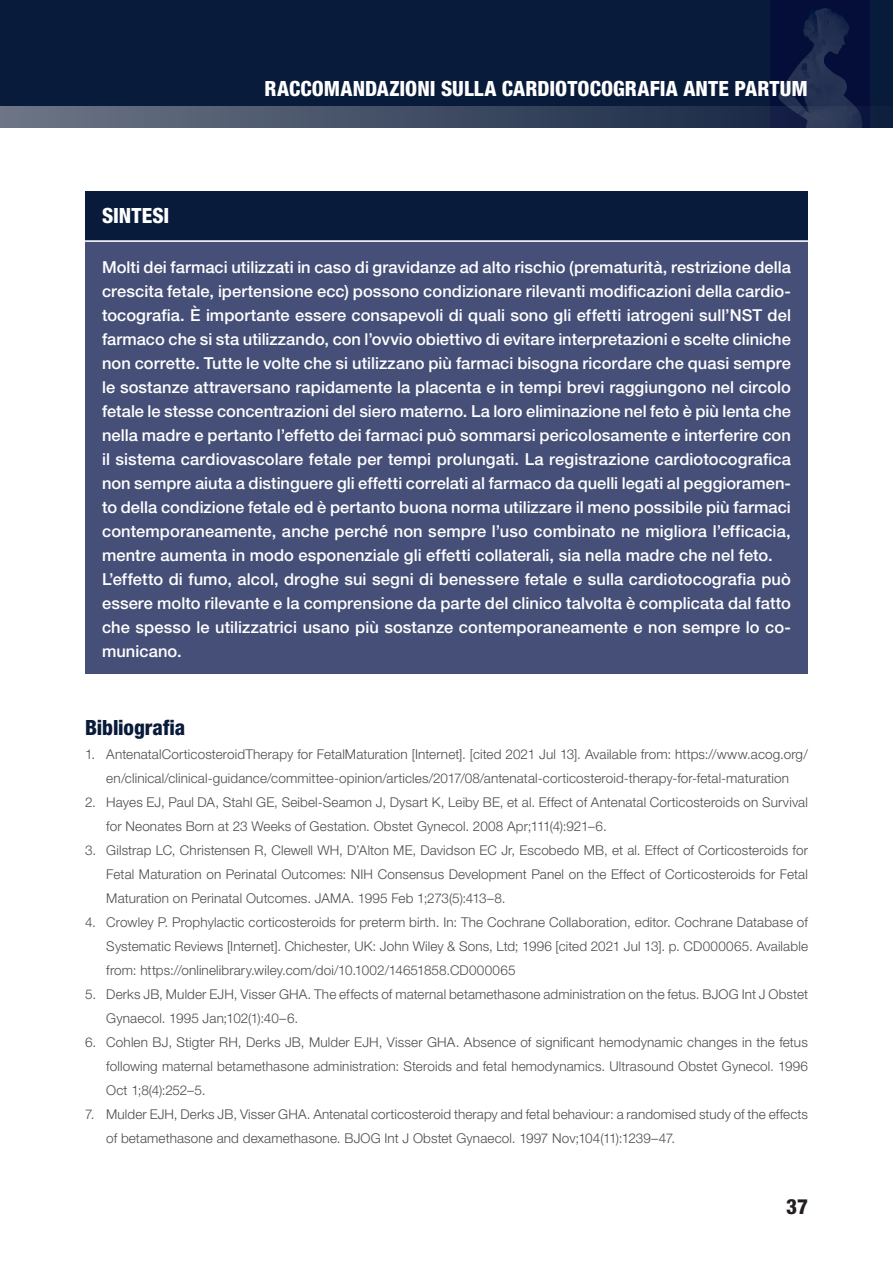
<style>
.page{position:relative;width:893px;height:1263px;background:#fff}
.page>*{position:absolute;margin:0;border:0;box-sizing:border-box;transform-origin:0 0}
.t1{font:800 condensed 21px "Helvetica Neue LT Std";letter-spacing:.005em;color:#fff}
.t2{font:800 condensed 21px "Helvetica Neue LT Std";letter-spacing:-.005em;color:#091b3a}
.t3{font:800 condensed 21px "Helvetica Neue LT Std";color:#241f1f}
.t4{font:500 16.5px/24px "Helvetica Neue LT Std";letter-spacing:.005em;color:#fff}
.t5{font:300 13.5px/24px "Helvetica Neue LT Std";letter-spacing:.01em;color:#4e4b4c}
</style>
<div class="page">
<div style="left:0;top:0;width:893px;height:128px;background:#091b3a"></div>
<img style="left:771px;top:0;width:98px;height:106px">
<svg style="left:0;top:106px;width:862px;height:22px;background:#404c64"></svg>
<div style="left:85px;top:191px;width:723px;height:49px;background:#091b3a"></div>
<div style="left:85px;top:240px;width:723px;height:434px;background:#454f78"></div>
<hr style="left:85px;top:240px;width:723px;height:2px;background:#fff">
<h1 class="t1" style="left:265px;top:75px;width:545px">RACCOMANDAZIONI SULLA CARDIOTOCOGRAFIA ANTE PARTUM</h1>
<h1 class="t1" style="left:102px;top:203px;width:69px">SINTESI</h1>
<p class="t4" style="left:102px;top:255px;width:690px">Molti dei farmaci utilizzati in caso di gravidanze ad alto rischio (prematurità, restrizione della crescita fetale, ipertensione ecc) possono condizionare rilevanti modificazioni della cardio&shy;tocografia. È importante essere consapevoli di quali sono gli effetti iatrogeni sull’NST del farmaco che si sta utilizzando, con l’ovvio obiettivo di evitare interpretazioni e scelte cliniche non corrette. Tutte le volte che si utilizzano più farmaci bisogna ricordare che quasi sempre le sostanze attraversano rapidamente la placenta e in tempi brevi raggiungono nel circolo fetale le stesse concentrazioni del siero materno. La loro eliminazione nel feto è più lenta che nella madre e pertanto l’effetto dei farmaci può sommarsi pericolosamente e interferire con il sistema cardiovascolare fetale per tempi prolungati. La registrazione cardiotocografica non sempre aiuta a distinguere gli effetti correlati al farmaco da quelli legati al peggioramen&shy;to della condizione fetale ed è pertanto buona norma utilizzare il meno possibile più farmaci contemporaneamente, anche perché non sempre l’uso combinato ne migliora l’efficacia, mentre aumenta in modo esponenziale gli effetti collaterali, sia nella madre che nel feto.<br>L’effetto di fumo, alcol, droghe sui segni di benessere fetale e sulla cardiotocografia può essere molto rilevante e la comprensione da parte del clinico talvolta è complicata dal fatto che spesso le utilizzatrici usano più sostanze contemporaneamente e non sempre lo co&shy;municano.</p>
<h1 class="t2" style="left:85px;top:714px;width:102px">Bibliografia</h1>
<p class="t5" style="left:85px;top:742px;width:724px;text-align:center">1. AntenatalCorticosteroidTherapy for FetalMaturation [Internet]. [cited 2021 Jul 13]. Available from: https://www.acog.org/ en/clinical/clinical-guidance/committee-opinion/articles/2017/08/antenatal-corticosteroid-therapy-for-fetal-maturation</p>
<p class="t5" style="left:106px;top:790px;width:703px;text-indent:-21px">2. Hayes EJ, Paul DA, Stahl GE, Seibel-Seamon J, Dysart K, Leiby BE, et al. Effect of Antenatal Corticosteroids on Survival for Neonates Born at 23 Weeks of Gestation. Obstet Gynecol. 2008 Apr;111(4):921–6.</p>
<p class="t5" style="left:106px;top:838px;width:703px;text-align:justify;text-indent:-21px">3. Gilstrap LC, Christensen R, Clewell WH, D’Alton ME, Davidson EC Jr, Escobedo MB, et al. Effect of Corticosteroids for Fetal Maturation on Perinatal Outcomes: NIH Consensus Development Panel on the Effect of Corticosteroids for Fetal Maturation on Perinatal Outcomes. JAMA. 1995 Feb 1;273(5):413–8.</p>
<p class="t5" style="left:106px;top:910px;width:703px;text-align:justify;text-indent:-21px">4. Crowley P. Prophylactic corticosteroids for preterm birth. In: The Cochrane Collaboration, editor. Cochrane Database of Systematic Reviews [Internet]. Chichester, UK: John Wiley &amp; Sons, Ltd; 1996 [cited 2021 Jul 13]. p. CD000065. Available from: https://onlinelibrary.wiley.com/doi/10.1002/14651858.CD000065</p>
<p class="t5" style="left:106px;top:982px;width:703px;text-indent:-21px">5. Derks JB, Mulder EJH, Visser GHA. The effects of maternal betamethasone administration on the fetus. BJOG Int J Obstet<br>Gynaecol. 1995 Jan;102(1):40–6.</p>
<p class="t5" style="left:106px;top:1030px;width:703px;text-align:justify;text-indent:-21px">6. Cohlen BJ, Stigter RH, Derks JB, Mulder EJH, Visser GHA. Absence of significant hemodynamic changes in the fetus following maternal betamethasone administration: Steroids and fetal hemodynamics. Ultrasound Obstet Gynecol. 1996<br>Oct 1;8(4):252–5.</p>
<p class="t5" style="left:106px;top:1102px;width:703px;text-indent:-21px">7. Mulder EJH, Derks JB, Visser GHA. Antenatal corticosteroid therapy and fetal behaviour: a randomised study of the effects of betamethasone and dexamethasone. BJOG Int J Obstet Gynaecol. 1997 Nov;104(11):1239–47.</p>
<h1 class="t3" style="left:786px;top:1194px;width:23px">37</h1>
</div>
